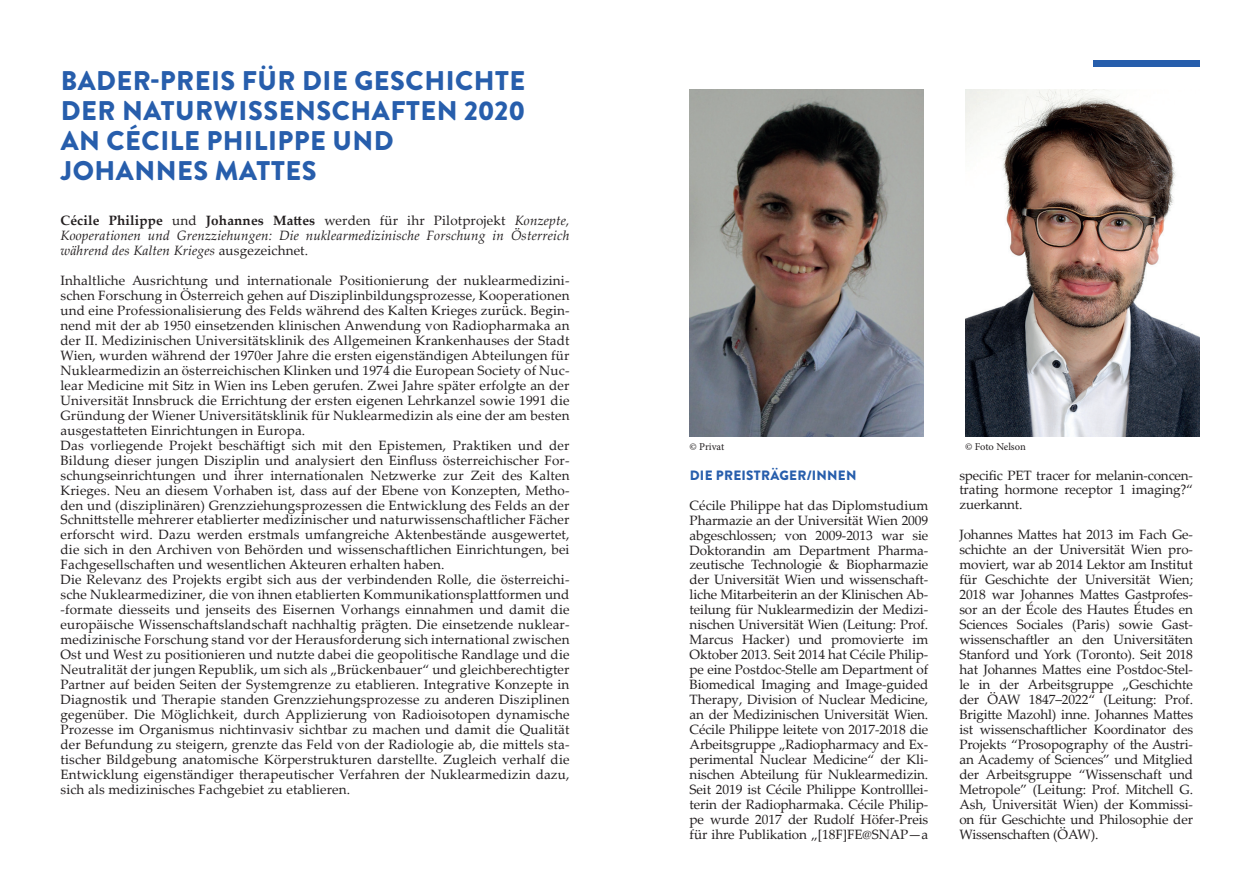
<style>
.page{position:relative;width:1259px;height:893px;background:#fff}
.page>*{position:absolute;margin:0;border:0;box-sizing:border-box;transform-origin:0 0}
.t1{font:900 27px/30px "Brandon Grotesque";letter-spacing:.02em;color:#275eac}
.t2{font:13.5px/15px "Palatino Linotype";letter-spacing:.01em;color:#231f20;text-align:justify}
.t3{font:italic 13.5px/15px "Palatino Linotype";letter-spacing:.01em;color:#231f20;text-align:justify}
.t4{font:900 13.5px "Brandon Grotesque";letter-spacing:.02em;color:#275eac}
.t5{font:10.5px "Minion Pro";letter-spacing:-.005em;color:#231f20}
.s1{font-weight:700;font-style:normal}
.s2{font-style:normal}
</style>
<div class="page">
<div style="left:1093px;top:60px;width:106px;height:7px;background:#275eac"></div>
<img style="left:965px;top:90px;width:234px;height:346px">
<img style="left:689px;top:90px;width:234px;height:346px">
<h1 class="t1" style="left:61px;top:66px;width:466px">BADER-PREIS FÜR DIE GESCHICHTE<br>DER NATURWISSENSCHAFTEN 2020<br>AN CÉCILE PHILIPPE UND<br>JOHANNES MATTES</h1>
<p class="t3" style="left:61px;top:212px;width:510px"><span class="s1">Cécile Philippe</span> <span class="s2">und</span> <span class="s1">Johannes Mattes</span> <span class="s2">werden für ihr Pilotprojekt</span> Konzepte, Kooperationen und Grenzziehungen: Die nuklearmedizinische Forschung in Österreich während des Kalten Krieges <span class="s2">ausgezeichnet.</span></p>
<p class="t2" style="left:61px;top:272px;width:510px;text-align:left">Inhaltliche Ausrichtung und internationale Positionierung der nuklearmedizini&shy;schen Forschung in Österreich gehen auf Disziplinbildungsprozesse, Kooperationen und eine Professionalisierung des Felds während des Kalten Krieges zurück. Begin&shy;nend mit der ab 1950 einsetzenden klinischen Anwendung von Radiopharmaka an der II. Medizinischen Universitätsklinik des Allgemeinen Krankenhauses der Stadt Wien, wurden während der 1970er Jahre die ersten eigenständigen Abteilungen für Nuklearmedizin an österreichischen Klinken und 1974 die European Society of Nuc&shy;lear Medicine mit Sitz in Wien ins Leben gerufen. Zwei Jahre später erfolgte an der Universität Innsbruck die Errichtung der ersten eigenen Lehrkanzel sowie 1991 die Gründung der Wiener Universitätsklinik für Nuklearmedizin als eine der am besten ausgestatteten Einrichtungen in Europa.<br>Das vorliegende Projekt beschäftigt sich mit den Epistemen, Praktiken und der Bildung dieser jungen Disziplin und analysiert den Einfluss österreichischer For&shy;schungseinrichtungen und ihrer internationalen Netzwerke zur Zeit des Kalten Krieges. Neu an diesem Vorhaben ist, dass auf der Ebene von Konzepten, Metho&shy;den und (disziplinären) Grenzziehungsprozessen die Entwicklung des Felds an der Schnittstelle mehrerer etablierter medizinischer und naturwissenschaftlicher Fächer erforscht wird. Dazu werden erstmals umfangreiche Aktenbestände ausgewertet, die sich in den Archiven von Behörden und wissenschaftlichen Einrichtungen, bei Fachgesellschaften und wesentlichen Akteuren erhalten haben.<br>Die Relevanz des Projekts ergibt sich aus der verbindenden Rolle, die österreichi&shy;sche Nuklearmediziner, die von ihnen etablierten Kommunikationsplattformen und -formate diesseits und jenseits des Eisernen Vorhangs einnahmen und damit die europäische Wissenschaftslandschaft nachhaltig prägten. Die einsetzende nuklear&shy;medizinische Forschung stand vor der Herausforderung sich international zwischen Ost und West zu positionieren und nutzte dabei die geopolitische Randlage und die Neutralität der jungen Republik, um sich als „Brückenbauer“ und gleichberechtigter Partner auf beiden Seiten der Systemgrenze zu etablieren. Integrative Konzepte in Diagnostik und Therapie standen Grenzziehungsprozesse zu anderen Disziplinen gegenüber. Die Möglichkeit, durch Applizierung von Radioisotopen dynamische Prozesse im Organismus nichtinvasiv sichtbar zu machen und damit die Qualität der Befundung zu steigern, grenzte das Feld von der Radiologie ab, die mittels sta&shy;tischer Bildgebung anatomische Körperstrukturen darstellte. Zugleich verhalf die Entwicklung eigenständiger therapeutischer Verfahren der Nuklearmedizin dazu, sich als medizinisches Fachgebiet zu etablieren.</p>
<p class="t5" style="left:689px;top:439px;width:36px">© Privat</p>
<p class="t5" style="left:965px;top:439px;width:62px">© Foto Nelson</p>
<p class="t4" style="left:690px;top:465px;width:168px">DIE PREISTRÄGER/INNEN</p>
<p class="t2" style="left:689px;top:497px;width:240px">Cécile Philippe hat das Diplomstudium Pharmazie an der Universität Wien 2009 abgeschlossen; von 2009-2013 war sie Doktorandin am Department Pharma&shy;zeutische Technologie &amp; Biopharmazie der Universität Wien und wissenschaft&shy;liche Mitarbeiterin an der Klinischen Ab&shy;teilung für Nuklearmedizin der Medizi&shy;nischen Universität Wien (Leitung: Prof.<br>Marcus Hacker) und promovierte im Oktober 2013. Seit 2014 hat Cécile Philip&shy;pe eine Postdoc-Stelle am Department of Biomedical Imaging and Image-guided Therapy, Division of Nuclear Medicine, an der Medizinischen Universität Wien.<br>Cécile Philippe leitete von 2017-2018 die Arbeitsgruppe „Radiopharmacy and Ex&shy;perimental Nuclear Medicine“ der Kli&shy;nischen Abteilung für Nuklearmedizin.<br>Seit 2019 ist Cécile Philippe Kontrolllei&shy;terin der Radiopharmaka. Cécile Philip&shy;pe wurde 2017 der Rudolf Höfer-Preis für ihre Publikation „[18F]FE@SNAP—a</p>
<p class="t2" style="left:959px;top:467px;width:235px">specific PET tracer for melanin-concen&shy;trating hormone receptor 1 imaging?“ zuerkannt.</p>
<p class="t2" style="left:959px;top:527px;width:235px">Johannes Mattes hat 2013 im Fach Ge&shy;schichte an der Universität Wien pro&shy;moviert, war ab 2014 Lektor am Institut für Geschichte der Universität Wien; 2018 war Johannes Mattes Gastprofes&shy;sor an der École des Hautes Études en Sciences Sociales (Paris) sowie Gast&shy;wissenschaftler an den Universitäten Stanford und York (Toronto). Seit 2018 hat Johannes Mattes eine Postdoc-Stel&shy;le in der Arbeitsgruppe „Geschichte der ÖAW 1847‒2022“ (Leitung: Prof.<br>Brigitte Mazohl) inne. Johannes Mattes ist wissenschaftlicher Koordinator des Projekts “Prosopography of the Austri&shy;an Academy of Sciences” und Mitglied der Arbeitsgruppe “Wissenschaft und Metropole” (Leitung: Prof. Mitchell G.<br>Ash, Universität Wien) der Kommissi&shy;on für Geschichte und Philosophie der Wissenschaften (ÖAW).</p>
</div>
